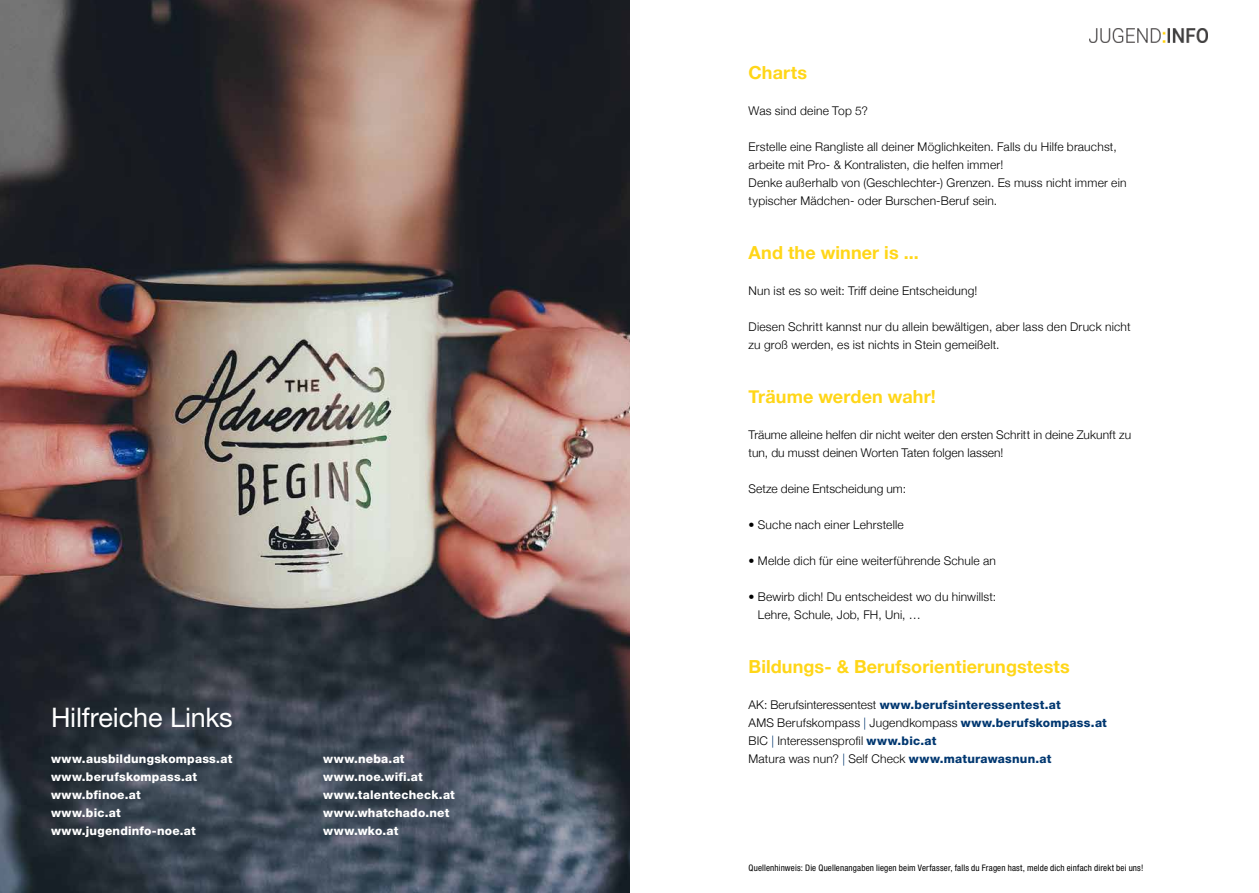
<style>
.page{position:relative;width:1259px;height:893px;background:#fff}
.page>*{position:absolute;margin:0;border:0;box-sizing:border-box;transform-origin:0 0}
.t1{font:27px "Helvetica Neue";letter-spacing:-.005em;color:#fff}
.t2{font:700 18px "Helvetica Neue";letter-spacing:.005em;color:#ffd618}
.t3{font:300 12px/18px "Helvetica Neue";letter-spacing:.015em;color:#000}
.t4{font:800 12px/18px "Helvetica Neue";letter-spacing:.02em;color:#fff}
.t5{font:condensed 9px "Helvetica Neue";letter-spacing:.015em;color:#000}
.s1{font-weight:800;color:#003770}
.s2{color:#003770}
</style>
<div class="page">
<img style="left:0;top:0;width:629px;height:893px">
<img style="left:1089px;top:28px;width:119px;height:15px">
<h1 class="t1" style="left:51px;top:701px;width:183px">Hilfreiche Links</h1>
<p class="t4" style="left:51px;top:749px;width:183px">www.ausbildungskompass.at www.berufskompass.at www.bfinoe.at<br>www.bic.at www.jugendinfo-noe.at</p>
<p class="t4" style="left:323px;top:749px;width:133px">www.neba.at www.noe.wifi.at www.talentecheck.at www.whatchado.net www.wko.at</p>
<h2 class="t2" style="left:748px;top:58px;width:60px">Charts</h2>
<p class="t3" style="left:748px;top:100px;width:121px">Was sind deine Top 5?</p>
<p class="t3" style="left:748px;top:136px;width:379px">Erstelle eine Rangliste all deiner Möglichkeiten. Falls du Hilfe brauchst, arbeite mit Pro- &amp; Kontralisten, die helfen immer!<br>Denke außerhalb von (Geschlechter-) Grenzen. Es muss nicht immer ein typischer Mädchen- oder Burschen-Beruf sein.</p>
<h2 class="t2" style="left:748px;top:238px;width:172px">And the winner is ...</h2>
<p class="t3" style="left:748px;top:280px;width:230px">Nun ist es so weit: Triff deine Entscheidung!</p>
<p class="t3" style="left:748px;top:316px;width:383px">Diesen Schritt kannst nur du allein bewältigen, aber lass den Druck nicht zu groß werden, es ist nichts in Stein gemeißelt.</p>
<h2 class="t2" style="left:748px;top:382px;width:189px">Träume werden wahr!</h2>
<p class="t3" style="left:748px;top:424px;width:384px">Träume alleine helfen dir nicht weiter den ersten Schritt in deine Zukunft zu tun, du musst deinen Worten Taten folgen lassen!</p>
<p class="t3" style="left:748px;top:478px;width:159px">Setze deine Entscheidung um:</p>
<p class="t3" style="left:748px;top:514px;width:157px">• Suche nach einer Lehrstelle</p>
<p class="t3" style="left:748px;top:550px;width:249px">• Melde dich für eine weiterführende Schule an</p>
<p class="t3" style="left:758px;top:586px;width:240px;text-indent:-9px">• Bewirb dich! Du entscheidest wo du hinwillst:<br>Lehre, Schule, Job, FH, Uni, …</p>
<h2 class="t2" style="left:748px;top:652px;width:323px">Bildungs- &amp; Berufsorientierungstests</h2>
<p class="t3" style="left:748px;top:694px;width:360px">AK: Berufsinteressentest <span class="s1">www.berufsinteressentest.at<br></span>AMS Berufskompass <span class="s2">|</span> Jugendkompass <span class="s1">www.berufskompass.at </span>BIC <span class="s2">|</span> Interessensprofil <span class="s1">www.bic.at<br></span>Matura was nun? <span class="s2">|</span> Self Check <span class="s1">www.maturawasnun.at</span></p>
<p class="t5" style="left:748px;top:862px;width:396px">Quellenhinweis: Die Quellenangaben liegen beim Verfasser, falls du Fragen hast, melde dich einfach direkt bei uns!</p>
</div>
